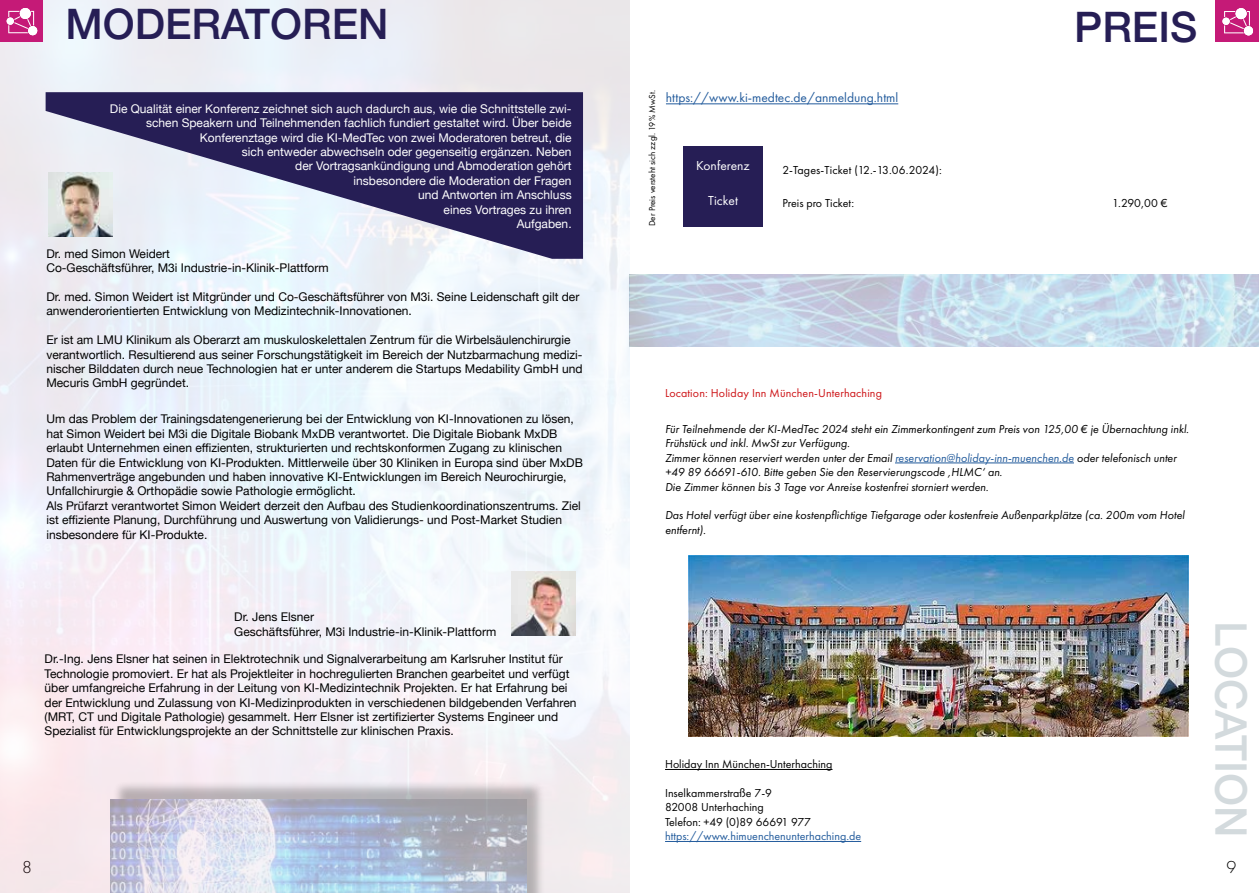
<style>
.page{position:relative;width:1259px;height:893px;background:#fff}
.page>*{position:absolute;margin:0;border:0;box-sizing:border-box;transform-origin:0 0}
.t1{font:500 43.5px "Helvetica Neue";color:#d3dadd}
.t2{font:500 42px "Helvetica Neue";color:#261e55}
.t3{font:300 18px "Futura PT";color:#000}
.t4{font:13.5px "Futura PT";color:#225b9c}
.t5{font:13.5px "Futura PT";letter-spacing:.005em;color:#fff}
.t6{font:12px/14.4px "Helvetica Neue";color:#000}
.t7{font:italic 12px/14.4px "Futura PT";color:#000}
.t8{font:12px/14.4px "Helvetica Neue";color:#fff;text-align:right}
.t9{font:12px/14.4px "Futura PT";color:#000}
.t10{font:12px "Futura PT";letter-spacing:.01em;color:#cd1316}
.t11{font:12px "Futura PT";color:#225b9c}
.t12{font:9px "Futura PT";color:#000}
.s1{color:#225b9c}
</style>
<div class="page">
<img style="left:0;top:0;width:629px;height:893px">
<div style="left:0;top:0;width:43px;height:41px;background:#c51a77"></div>
<svg style="left:6px;top:8px;width:31px;height:27px"></svg>
<svg style="left:46px;top:92px;width:537px;height:167px;background:#737195"></svg>
<img style="left:48px;top:173px;width:64px;height:64px">
<div style="left:112px;top:781px;width:433px;height:112px;background:#000;opacity:.75"></div>
<img style="left:110px;top:799px;width:416px;height:94px">
<img style="left:511px;top:572px;width:64px;height:64px">
<hr style="left:666px;top:104px;width:232px;height:1px;background:#225b9c">
<div style="left:683px;top:146px;width:80px;height:81px;background:#261e55"></div>
<hr style="left:895px;top:463px;width:179px;height:1px;background:#225b9c">
<img style="left:689px;top:555px;width:499px;height:181px">
<hr style="left:665px;top:769px;width:167px;height:1px;background:#000">
<hr style="left:665px;top:841px;width:196px;height:1px;background:#225b9c">
<img style="left:629px;top:275px;width:630px;height:71px">
<div style="left:1215px;top:0;width:44px;height:42px;background:#c51a77"></div>
<svg style="left:1222px;top:8px;width:31px;height:27px"></svg>
<h2 class="t2" style="left:65px;top:-10px;width:324px">MODERATOREN</h2>
<p class="t8" style="left:110px;top:102px;width:463px">Die Qualität einer Konferenz zeichnet sich auch dadurch aus, wie die Schnittstelle zwi&shy;schen Speakern und Teilnehmenden fachlich fundiert gestaltet wird. Über beide Konferenztage wird die KI-MedTec von zwei Moderatoren betreut, die<br>sich entweder abwechseln oder gegenseitig ergänzen. Neben<br>der Vortragsankündigung und Abmoderation gehört<br>insbesondere die Moderation der Fragen<br>und Antworten im Anschluss<br>eines Vortrages zu ihren<br>Aufgaben.</p>
<p class="t6" style="left:46px;top:247px;width:284px">Dr. med Simon Weidert<br>Co-Geschäftsführer, M3i Industrie-in-Klinik-Plattform</p>
<p class="t6" style="left:46px;top:290px;width:534px">Dr. med. Simon Weidert ist Mitgründer und Co-Geschäftsführer von M3i. Seine Leidenschaft gilt der anwenderorientierten Entwicklung von Medizintechnik-Innovationen.</p>
<p class="t6" style="left:46px;top:333px;width:538px">Er ist am LMU Klinikum als Oberarzt am muskuloskelettalen Zentrum für die Wirbelsäulenchirurgie verantwortlich. Resultierend aus seiner Forschungstätigkeit im Bereich der Nutzbarmachung medizi&shy;nischer Bilddaten durch neue Technologien hat er unter anderem die Startups Medability GmbH und Mecuris GmbH gegründet.</p>
<p class="t6" style="left:46px;top:413px;width:538px">Um das Problem der Trainingsdatengenerierung bei der Entwicklung von KI-Innovationen zu lösen, hat Simon Weidert bei M3i die Digitale Biobank MxDB verantwortet. Die Digitale Biobank MxDB erlaubt Unternehmen einen effizienten, strukturierten und rechtskonformen Zugang zu klinischen Daten für die Entwicklung von KI-Produkten. Mittlerweile über 30 Kliniken in Europa sind über MxDB Rahmenverträge angebunden und haben innovative KI-Entwicklungen im Bereich Neurochirurgie, Unfallchirurgie &amp; Orthopädie sowie Pathologie ermöglicht.<br>Als Prüfarzt verantwortet Simon Weidert derzeit den Aufbau des Studienkoordinationszentrums. Ziel ist effiziente Planung, Durchführung und Auswertung von Validierungs- und Post-Market Studien insbesondere für KI-Produkte.</p>
<p class="t6" style="left:234px;top:610px;width:264px">Dr. Jens Elsner<br>Geschäftsführer, M3i Industrie-in-Klinik-Plattform</p>
<p class="t6" style="left:45px;top:653px;width:533px">Dr.-Ing. Jens Elsner hat seinen in Elektrotechnik und Signalverarbeitung am Karlsruher Institut für Technologie promoviert. Er hat als Projektleiter in hochregulierten Branchen gearbeitet und verfügt über umfangreiche Erfahrung in der Leitung von KI-Medizintechnik Projekten. Er hat Erfahrung bei der Entwicklung und Zulassung von KI-Medizinprodukten in verschiedenen bildgebenden Verfahren (MRT, CT und Digitale Pathologie) gesammelt. Herr Elsner ist zertifizierter Systems Engineer und Spezialist für Entwicklungsprojekte an der Schnittstelle zur klinischen Praxis.</p>
<h2 class="t2" style="left:1074px;top:-7px;width:124px">PREIS</h2>
<p class="t12" style="left:647px;top:226px;width:137px;rotate:-90deg">Der Preis versteht sich zzgl. 19% MwSt.</p>
<p class="t4" style="left:666px;top:90px;width:234px">https://www.ki-medtec.de/anmeldung.html</p>
<p class="t5" style="left:696px;top:158px;width:55px">Konferenz</p>
<p class="t5" style="left:708px;top:192px;width:31px">Ticket</p>
<p class="t9" style="left:782px;top:163px;width:161px">2-Tages-Ticket (12.-13.06.2024):</p>
<p class="t9" style="left:782px;top:196px;width:73px">Preis pro Ticket:</p>
<p class="t9" style="left:1112px;top:196px;width:57px">1.290,00 €</p>
<p class="t10" style="left:665px;top:386px;width:218px">Location: Holiday Inn München-Unterhaching</p>
<p class="t7" style="left:665px;top:422px;width:525px">Für Teilnehmende der KI-MedTec 2024 steht ein Zimmerkontingent zum Preis von 125,00 € je Übernachtung inkl.<br>Frühstück und inkl. MwSt zur Verfügung.<br>Zimmer können reserviert werden unter der Email <span class="s1">reservation@holiday-inn-muenchen.de</span> oder telefonisch unter +49 89 66691-610. Bitte geben Sie den Reservierungscode ‚HLMC‘ an.<br>Die Zimmer können bis 3 Tage vor Anreise kostenfrei storniert werden.</p>
<p class="t7" style="left:665px;top:508px;width:521px">Das Hotel verfügt über eine kostenpflichtige Tiefgarage oder kostenfreie Außenparkplätze (ca. 200m vom Hotel entfernt).</p>
<p class="t9" style="left:665px;top:757px;width:169px">Holiday Inn München-Unterhaching</p>
<p class="t9" style="left:665px;top:786px;width:147px">Inselkammerstraße 7-9<br>82008 Unterhaching<br>Telefon: +49 (0)89 66691 977</p>
<p class="t11" style="left:665px;top:829px;width:198px">https://www.himuenchenunterhaching.de</p>
<h1 class="t1" style="left:1266px;top:621px;width:218px;rotate:90deg">LOCATION</h1>
<h3 class="t3" style="left:22px;top:856px;width:11px">8</h3>
<h3 class="t3" style="left:1226px;top:856px;width:11px">9</h3>
</div>
